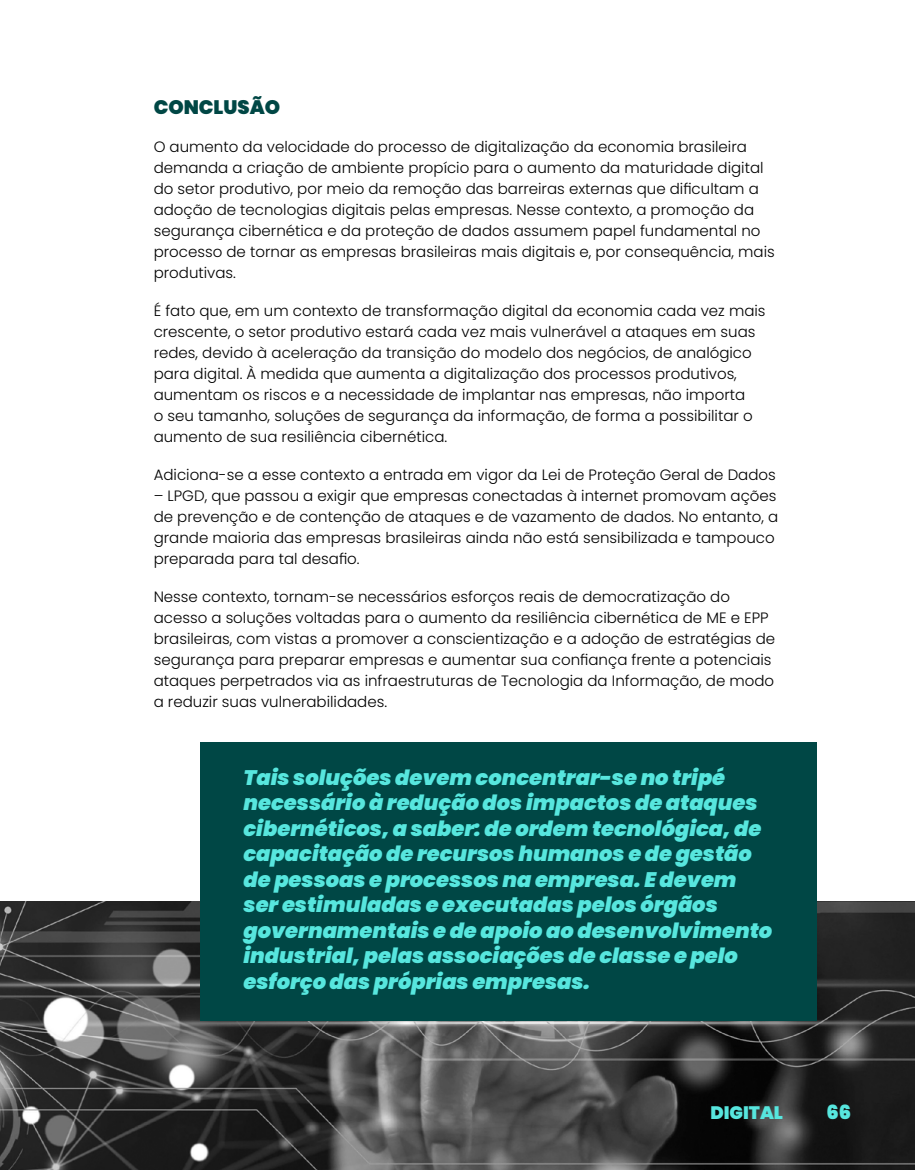
<style>
.page{position:relative;width:915px;height:1170px;background:#fff}
.page>*{position:absolute;margin:0;border:0;box-sizing:border-box;transform-origin:0 0}
.t1{font:italic 900 21px/25.5px "Poppins";color:#57e6de}
.t2{font:900 19.5px "Poppins";color:#004745}
.t3{font:900 19.5px "Poppins";color:#57e6de}
.t4{font:900 18px "Poppins";color:#57e6de}
.t5{font:300 15px/21px "Poppins";color:#000}
</style>
<div class="page">
<img style="left:0;top:901px;width:914px;height:268px">
<div style="left:200px;top:742px;width:616px;height:278px;background:#004745"></div>
<h2 class="t2" style="left:154px;top:96px;width:128px">CONCLUSÃO</h2>
<p class="t5" style="left:154px;top:136px;width:622px">O aumento da velocidade do processo de digitalização da economia brasileira demanda a criação de ambiente propício para o aumento da maturidade digital do setor produtivo, por meio da remoção das barreiras externas que dificultam a adoção de tecnologias digitais pelas empresas. Nesse contexto, a promoção da segurança cibernética e da proteção de dados assumem papel fundamental no processo de tornar as empresas brasileiras mais digitais e, por consequência, mais produtivas.</p>
<p class="t5" style="left:154px;top:300px;width:613px">É fato que, em um contexto de transformação digital da economia cada vez mais crescente, o setor produtivo estará cada vez mais vulnerável a ataques em suas redes, devido à aceleração da transição do modelo dos negócios, de analógico para digital. À medida que aumenta a digitalização dos processos produtivos, aumentam os riscos e a necessidade de implantar nas empresas, não importa<br>o seu tamanho, soluções de segurança da informação, de forma a possibilitar o aumento de sua resiliência cibernética.</p>
<p class="t5" style="left:154px;top:464px;width:623px">Adiciona-se a esse contexto a entrada em vigor da Lei de Proteção Geral de Dados</p>
<p class="t5" style="left:154px;top:485px;width:625px">– LPGD, que passou a exigir que empresas conectadas à internet promovam ações de prevenção e de contenção de ataques e de vazamento de dados. No entanto, a grande maioria das empresas brasileiras ainda não está sensibilizada e tampouco preparada para tal desafio.</p>
<p class="t5" style="left:154px;top:586px;width:622px">Nesse contexto, tornam-se necessários esforços reais de democratização do acesso a soluções voltadas para o aumento da resiliência cibernética de ME e EPP brasileiras, com vistas a promover a conscientização e a adoção de estratégias de segurança para preparar empresas e aumentar sua confiança frente a potenciais ataques perpetrados via as infraestruturas de Tecnologia da Informação, de modo a reduzir suas vulnerabilidades.</p>
<p class="t1" style="left:243px;top:764px;width:530px">Tais soluções devem concentrar-se no tripé necessário à redução dos impactos de ataques cibernéticos, a saber: de ordem tecnológica, de capacitação de recursos humanos e de gestão de pessoas e processos na empresa. E devem ser estimuladas e executadas pelos órgãos governamentais e de apoio ao desenvolvimento industrial, pelas associações de classe e pelo esforço das próprias empresas.</p>
<p class="t4" style="left:710px;top:1102px;width:74px">DIGITAL</p>
<h2 class="t3" style="left:826px;top:1100px;width:26px">66</h2>
</div>
